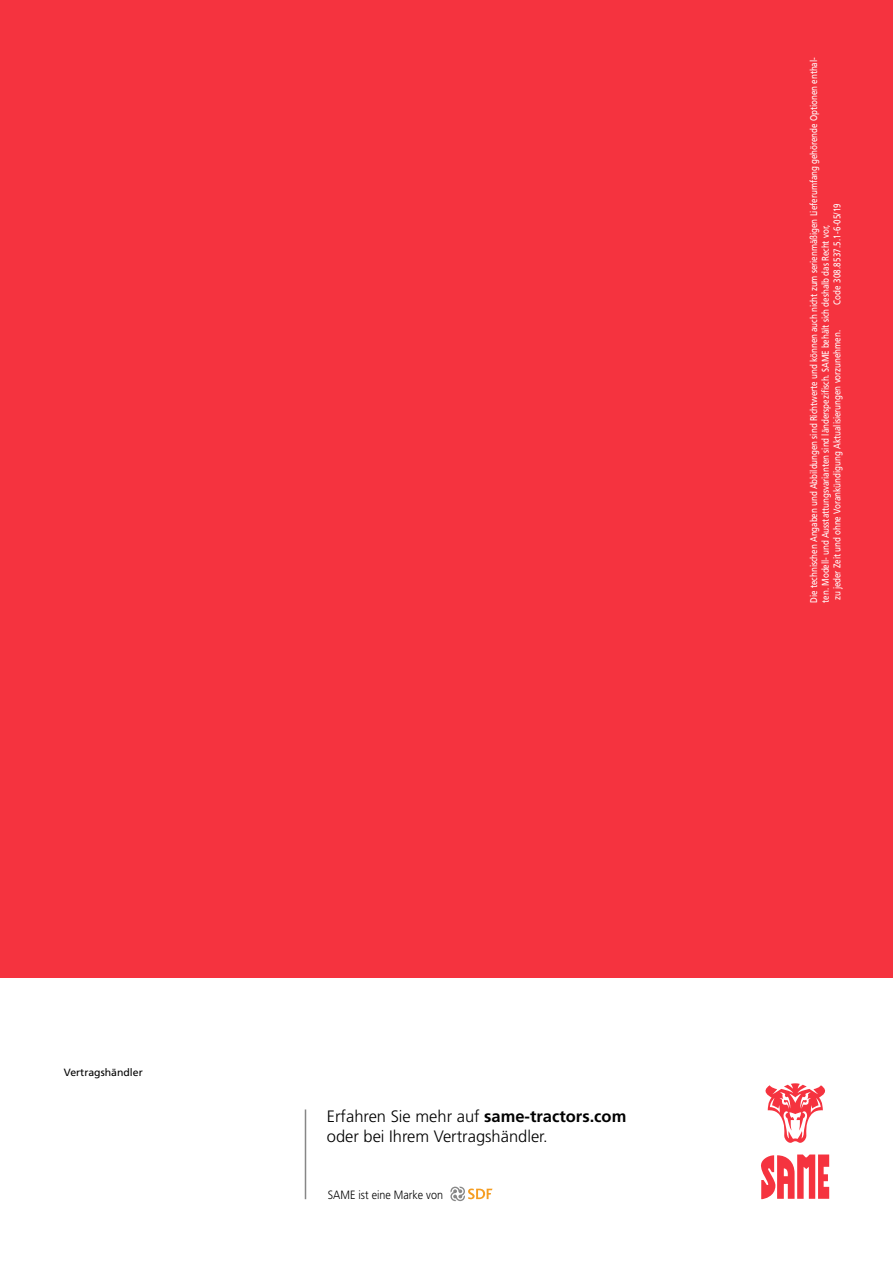
<style>
.page{position:relative;width:893px;height:1263px;background:#fff}
.page>*{position:absolute;margin:0;border:0;box-sizing:border-box;transform-origin:0 0}
.t1{font:300 16.5px/20.9px "Frutiger LT";color:#000}
.t2{font:300 12px "Frutiger LT";color:#000;scale:.9 1}
.t3{font:10.5px "Frutiger LT Std";color:#000}
.t4{font:9.75px/11.7px "Frutiger LT";letter-spacing:-.005em;color:#fff;scale:.82 1}
.t5{font:9.75px "Frutiger LT";letter-spacing:.015em;color:#fff;scale:.82 1}
.s1{font-weight:700}
</style>
<div class="page">
<div style="left:0;top:0;width:893px;height:977px;background:#f5333f"></div>
<hr style="left:305px;top:1109px;width:1px;height:90px;background:#878787">
<svg style="left:450px;top:1187px;width:42px;height:14px"></svg>
<svg style="left:765px;top:1083px;width:61px;height:60px"></svg>
<svg style="left:761px;top:1154px;width:68px;height:45px"></svg>
<p class="t4" style="left:808px;top:603px;width:666px;rotate:-90deg">Die technischen Angaben und Abbildungen sind Richtwerte und können auch nicht zum serienmäßigen Lieferumfang gehörende Optionen enthal&shy;ten. Modell- und Ausstattungsvarianten sind länderspezifisch. SAME behält sich deshalb das Recht vor,<br>zu jeder Zeit und ohne Vorankündigung Aktualisierungen vorzunehmen.</p>
<p class="t5" style="left:831px;top:305px;width:125px;rotate:-90deg">Code 308.8537.5.1-6-05/19</p>
<p class="t3" style="left:64px;top:1066px;width:80px">Vertragshändler</p>
<h1 class="t1" style="left:327px;top:1106px;width:301px">Erfahren Sie mehr auf <span class="s1">same-tractors.com </span>oder bei Ihrem Vertragshändler.</h1>
<p class="t2" style="left:328px;top:1188px;width:130px">SAME ist eine Marke von</p>
</div>
